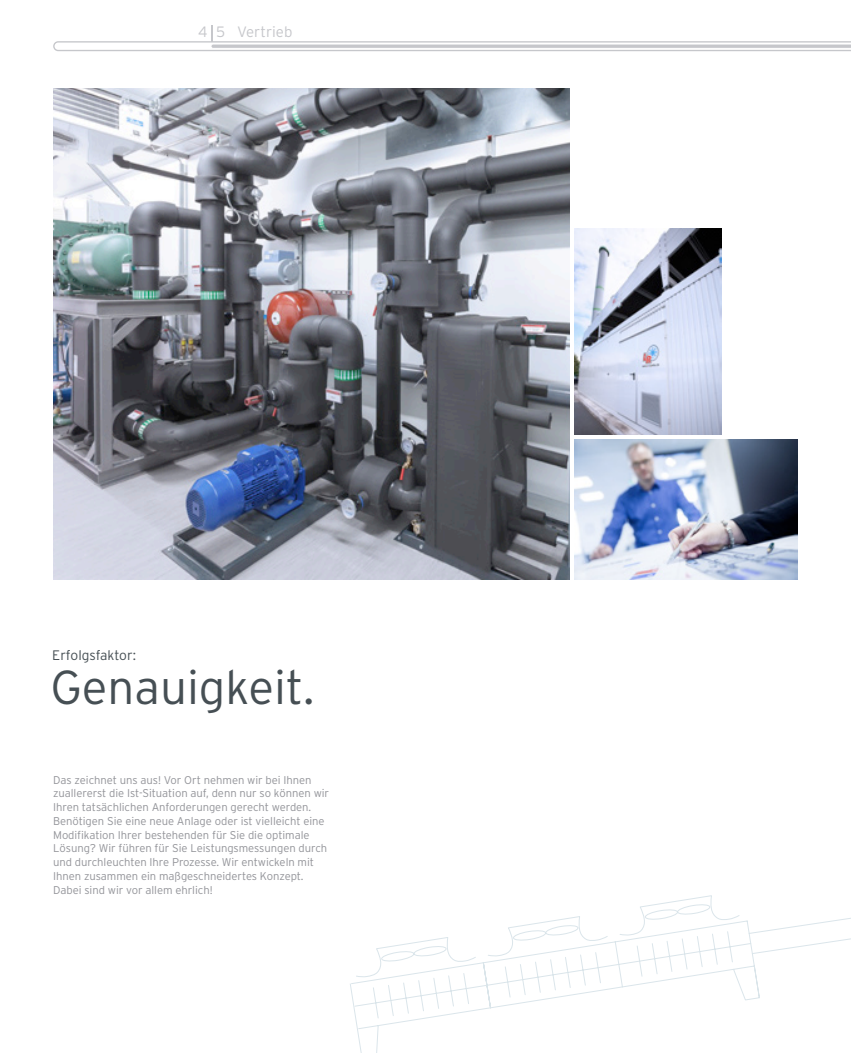
<style>
.page{position:relative;width:851px;height:1053px;background:#fff}
.page>*{position:absolute;margin:0;border:0;box-sizing:border-box;transform-origin:0 0}
.t1{font:300 47.5px "Interstate";color:#464f54}
.t2{font:300 15px "Interstate";color:#c6c7cb}
.t3{font:300 13.75px "Interstate";color:#464f54}
.t4{font:300 11.25px/13.8px "Interstate";letter-spacing:-.005em;color:#939499}
</style>
<div class="page">
<svg style="left:350px;top:895px;width:500px;height:157px"></svg>
<svg style="left:53px;top:25px;width:797px;height:27px"></svg>
<img style="left:53px;top:89px;width:516px;height:490px">
<img style="left:574px;top:439px;width:223px;height:140px">
<img style="left:574px;top:229px;width:147px;height:205px">
<h2 class="t2" style="left:198px;top:23px;width:96px">4 5 Vertrieb</h2>
<p class="t3" style="left:52px;top:647px;width:85px">Erfolgsfaktor:</p>
<h1 class="t1" style="left:50px;top:660px;width:265px">Genauigkeit.</h1>
<p class="t4" style="left:53px;top:772px;width:277px">Das zeichnet uns aus! Vor Ort nehmen wir bei Ihnen zuallererst die Ist-Situation auf, denn nur so können wir Ihren tatsächlichen Anforderungen gerecht werden.<br>Benötigen Sie eine neue Anlage oder ist vielleicht eine Modifikation Ihrer bestehenden für Sie die optimale Lösung? Wir führen für Sie Leistungsmessungen durch und durchleuchten Ihre Prozesse. Wir entwickeln mit Ihnen zusammen ein maßgeschneidertes Konzept.<br>Dabei sind wir vor allem ehrlich!</p>
</div>
